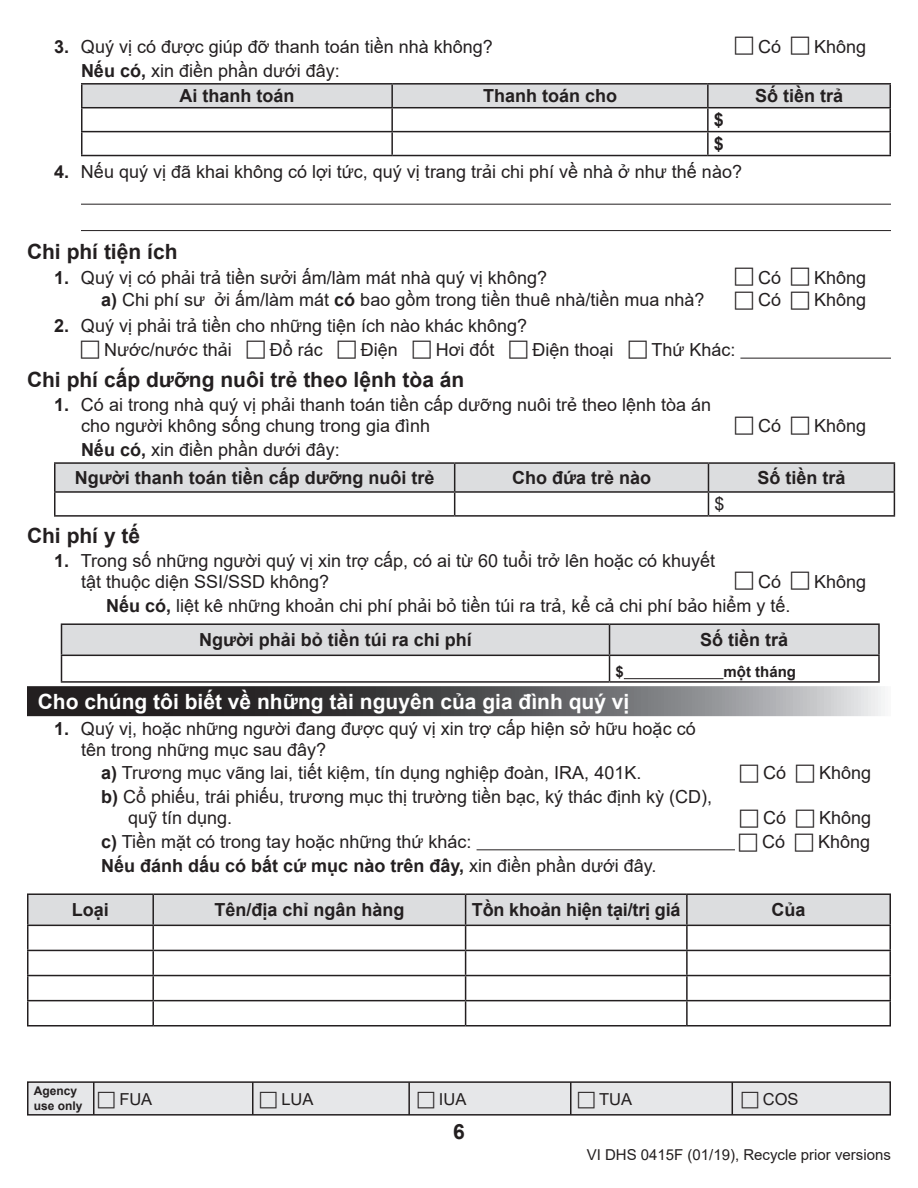
<style>
.page{position:relative;width:918px;height:1188px;background:#fff}
.page>*{position:absolute;margin:0;border:0;box-sizing:border-box;transform-origin:0 0}
.Body{font:700 21px "Arial";color:#231f20}
.Reversed_Gradient_He{font:700 21px "Arial";color:#fff}
.Hanger_Indent_2{font:18px/21px "Arial";color:#231f20}
.Hanger_indent_4{font:18px/21px "Arial";color:#231f20}
.Table_Centered_12pt{font:700 18px "Arial";color:#231f20}
.Body_indent_3{font:18px "Arial";color:#231f20}
.Body_indent_4{font:18px "Arial";color:#231f20}
.Hanger_indent_4-2{font:700 18px "Arial";color:#231f20}
.Body-2{font:700 18px "Arial";color:#231f20}
.Body-3{font:18px "Arial";color:#231f20}
.Body_text{font:16.5px "Arial";color:#231f20}
.t1{font:15px "Arial";color:#231f20}
._10pt_check{font:700 15px "Arial";color:#231f20}
.Body_text-2{font:700 12px "Arial";color:#231f20}
.s1{font-weight:700}
.s2{font-weight:400}
</style>
<div class="page">
<hr style="left:81px;top:204px;width:810px;height:1px;background:#231f20">
<hr style="left:81px;top:230px;width:810px;height:1px;background:#231f20">
<hr style="left:740px;top:358px;width:151px;height:1px;background:#231f20">
<svg style="left:27px;top:686px;width:858px;height:30px;background:#5c5c5d"></svg>
<hr style="left:477px;top:850px;width:258px;height:1px;background:#231f20">
<hr style="left:81px;top:155px;width:311px;height:1px;background:#231f20">
<hr style="left:392px;top:155px;width:316px;height:1px;background:#231f20">
<hr style="left:708px;top:155px;width:183px;height:1px;background:#231f20">
<hr style="left:81px;top:83px;width:311px;height:2px;background:#231f20">
<hr style="left:392px;top:83px;width:316px;height:2px;background:#231f20">
<hr style="left:708px;top:83px;width:183px;height:2px;background:#231f20">
<svg style="left:81px;top:84px;width:810px;height:71px"></svg>
<hr style="left:81px;top:107px;width:311px;height:1px;background:#231f20">
<hr style="left:392px;top:107px;width:316px;height:1px;background:#231f20">
<hr style="left:708px;top:107px;width:183px;height:1px;background:#231f20">
<hr style="left:54px;top:462px;width:401px;height:2px;background:#231f20">
<hr style="left:455px;top:462px;width:253px;height:2px;background:#231f20">
<hr style="left:708px;top:462px;width:187px;height:2px;background:#231f20">
<hr style="left:54px;top:491px;width:401px;height:2px;background:#231f20">
<hr style="left:54px;top:515px;width:401px;height:2px;background:#231f20">
<hr style="left:455px;top:515px;width:253px;height:2px;background:#231f20">
<hr style="left:708px;top:515px;width:187px;height:2px;background:#231f20">
<hr style="left:54px;top:464px;width:2px;height:27px;background:#231f20">
<hr style="left:54px;top:493px;width:2px;height:22px;background:#231f20">
<svg style="left:55px;top:463px;width:840px;height:52px"></svg>
<hr style="left:61px;top:623px;width:549px;height:2px;background:#231f20">
<hr style="left:610px;top:623px;width:270px;height:2px;background:#231f20">
<hr style="left:610px;top:655px;width:270px;height:1px;background:#231f20">
<hr style="left:61px;top:681px;width:549px;height:2px;background:#231f20">
<hr style="left:610px;top:681px;width:270px;height:2px;background:#231f20">
<hr style="left:878px;top:625px;width:2px;height:30px;background:#231f20">
<svg style="left:61px;top:624px;width:818px;height:57px"></svg>
<hr style="left:878px;top:656px;width:2px;height:25px;background:#231f20">
<hr style="left:624px;top:678px;width:100px;height:1px;background:#231f20">
<hr style="left:27px;top:893px;width:126px;height:2px;background:#231f20">
<hr style="left:153px;top:893px;width:313px;height:2px;background:#231f20">
<hr style="left:466px;top:893px;width:221px;height:2px;background:#231f20">
<hr style="left:687px;top:893px;width:204px;height:2px;background:#231f20">
<hr style="left:27px;top:1025px;width:126px;height:2px;background:#231f20">
<hr style="left:153px;top:1025px;width:313px;height:2px;background:#231f20">
<hr style="left:466px;top:1025px;width:221px;height:2px;background:#231f20">
<hr style="left:687px;top:1025px;width:204px;height:2px;background:#231f20">
<svg style="left:27px;top:894px;width:864px;height:131px"></svg>
<div style="left:28px;top:1082px;width:862px;height:33px;background:#e6e7e9"></div>
<div style="left:27px;top:1081px;width:864px;height:35px;border:2px solid #231f20"></div>
<hr style="left:93px;top:1082px;width:1px;height:33px;background:#231f20">
<hr style="left:252px;top:1082px;width:2px;height:33px;background:#231f20">
<hr style="left:570px;top:1082px;width:2px;height:33px;background:#231f20">
<hr style="left:408px;top:1083px;width:2px;height:32px;background:#231f20">
<hr style="left:732px;top:1082px;width:1px;height:33px;background:#231f20">
<p class="Hanger_Indent_2" style="left:54px;top:36px;width:440px"><span class="s1">3.</span> Quý vị có được giúp đỡ thanh toán tiền nhà không?</p>
<p class="Hanger_Indent_2" style="left:758px;top:36px;width:25px">Có</p>
<p class="Hanger_Indent_2" style="left:814px;top:36px;width:54px">Không</p>
<p class="Body_indent_3" style="left:81px;top:58px;width:260px"><span class="s1">Nếu có,</span> xin điền phần dưới đây:</p>
<p class="Table_Centered_12pt" style="left:179px;top:83px;width:117px">Ai thanh toán</p>
<p class="Table_Centered_12pt" style="left:483px;top:83px;width:136px">Thanh toán cho</p>
<p class="Table_Centered_12pt" style="left:755px;top:83px;width:90px">Số tiền trả</p>
<p class="Body-2" style="left:714px;top:107px;width:12px">$</p>
<p class="Body-2" style="left:714px;top:131px;width:12px">$</p>
<p class="Hanger_Indent_2" style="left:54px;top:161px;width:690px"><span class="s1">4.</span> Nếu quý vị đã khai không có lợi tức, quý vị trang trải chi phí về nhà ở như thế nào?</p>
<p class="Body" style="left:27px;top:237px;width:152px">Chi phí tiện ích</p>
<p class="Hanger_Indent_2" style="left:54px;top:267px;width:495px"><span class="s1">1.</span> Quý vị có phải trả tiền sưởi ấm/làm mát nhà quý vị không?</p>
<p class="Hanger_Indent_2" style="left:758px;top:267px;width:25px">Có</p>
<p class="Hanger_Indent_2" style="left:814px;top:267px;width:54px">Không</p>
<p class="Hanger_indent_4" style="left:101px;top:289px;width:605px"><span class="s1">a)</span> Chi phí sư ởi ấm/làm mát <span class="s1">có</span> bao gồm trong tiền thuê nhà/tiền mua nhà?</p>
<p class="Hanger_indent_4" style="left:758px;top:289px;width:25px">Có</p>
<p class="Hanger_indent_4" style="left:814px;top:289px;width:54px">Không</p>
<p class="Hanger_Indent_2" style="left:54px;top:315px;width:475px"><span class="s1">2.</span> Quý vị phải trả tiền cho những tiện ích nào khác không?</p>
<p class="Body_indent_3" style="left:104px;top:338px;width:129px">Nước/nước thải</p>
<p class="Body_indent_3" style="left:270px;top:338px;width:55px">Đổ rác</p>
<p class="Body_indent_3" style="left:361px;top:338px;width:39px">Điện</p>
<p class="Body_indent_3" style="left:436px;top:338px;width:60px">Hơi đốt</p>
<p class="Body_indent_3" style="left:533px;top:338px;width:83px">Điện thoại</p>
<p class="Body_indent_3" style="left:651px;top:338px;width:86px">Thứ Khác:</p>
<p class="Body" style="left:27px;top:365px;width:439px">Chi phí cấp dưỡng nuôi trẻ theo lệnh tòa án</p>
<p class="Hanger_Indent_2" style="left:81px;top:394px;width:632px;text-indent:-27px"><span class="s1">1.</span> Có ai trong nhà quý vị phải thanh toán tiền cấp dưỡng nuôi trẻ theo lệnh tòa án cho người không sống chung trong gia đình</p>
<p class="Hanger_Indent_2" style="left:758px;top:415px;width:25px">Có</p>
<p class="Hanger_Indent_2" style="left:814px;top:415px;width:54px">Không</p>
<p class="Body_indent_3" style="left:81px;top:438px;width:260px"><span class="s1">Nếu có,</span> xin điền phần dưới đây:</p>
<p class="Table_Centered_12pt" style="left:75px;top:465px;width:361px">Người thanh toán tiền cấp dưỡng nuôi trẻ</p>
<p class="Table_Centered_12pt" style="left:512px;top:465px;width:141px">Cho đứa trẻ nào</p>
<p class="Table_Centered_12pt" style="left:757px;top:465px;width:90px">Số tiền trả</p>
<p class="Body-3" style="left:714px;top:492px;width:12px">$</p>
<p class="Body" style="left:27px;top:520px;width:115px">Chi phí y tế</p>
<p class="Hanger_Indent_2" style="left:81px;top:550px;width:636px;text-indent:-27px"><span class="s1">1.</span> Trong số những người quý vị xin trợ cấp, có ai từ 60 tuổi trở lên hoặc có khuyết tật thuộc diện SSI/SSD không?</p>
<p class="Hanger_Indent_2" style="left:758px;top:571px;width:25px">Có</p>
<p class="Hanger_Indent_2" style="left:814px;top:571px;width:54px">Không</p>
<p class="Body_indent_4" style="left:106px;top:593px;width:686px"><span class="s1">Nếu có,</span> liệt kê những khoản chi phí phải bỏ tiền túi ra trả, kể cả chi phí bảo hiểm y tế.</p>
<p class="Table_Centered_12pt" style="left:199px;top:627px;width:274px">Người phải bỏ tiền túi ra chi phí</p>
<p class="Table_Centered_12pt" style="left:700px;top:627px;width:90px">Số tiền trả</p>
<p class="_10pt_check" style="left:616px;top:661px;width:10px">$</p>
<p class="_10pt_check" style="left:724px;top:661px;width:74px">một tháng</p>
<p class="Reversed_Gradient_He" style="left:38px;top:686px;width:593px">Cho chúng tôi biết về những tài nguyên của gia đình quý vị</p>
<p class="Hanger_Indent_2" style="left:81px;top:718px;width:616px;text-indent:-27px"><span class="s1">1.</span> Quý vị, hoặc những người đang được quý vị xin trợ cấp hiện sở hữu hoặc có tên trong những mục sau đây?</p>
<p class="Hanger_indent_4" style="left:101px;top:762px;width:542px"><span class="s1">a)</span> Trương mục vãng lai, tiết kiệm, tín dụng nghiệp đoàn, IRA, 401K.</p>
<p class="Hanger_indent_4" style="left:763px;top:762px;width:25px">Có</p>
<p class="Hanger_indent_4" style="left:819px;top:762px;width:54px">Không</p>
<p class="Hanger_indent_4" style="left:128px;top:786px;width:585px;text-indent:-27px"><span class="s1">b)</span> Cổ phiếu, trái phiếu, trương mục thị trường tiền bạc, ký thác định kỳ (CD), quỹ tín dụng.</p>
<p class="Hanger_indent_4" style="left:763px;top:807px;width:25px">Có</p>
<p class="Hanger_indent_4" style="left:819px;top:807px;width:54px">Không</p>
<p class="Hanger_indent_4" style="left:101px;top:831px;width:372px"><span class="s1">c)</span> Tiền mặt có trong tay hoặc những thứ khác:</p>
<p class="Hanger_indent_4" style="left:762px;top:831px;width:25px">Có</p>
<p class="Hanger_indent_4" style="left:818px;top:831px;width:54px">Không</p>
<p class="Hanger_indent_4-2" style="left:101px;top:853px;width:557px">Nếu đánh dấu có bất cứ mục nào trên đây, <span class="s2">xin điền phần dưới đây.</span></p>
<p class="Table_Centered_12pt" style="left:72px;top:897px;width:39px">Loại</p>
<p class="Table_Centered_12pt" style="left:214px;top:897px;width:192px">Tên/địa chỉ ngân hàng</p>
<p class="Table_Centered_12pt" style="left:472px;top:897px;width:210px">Tồn khoản hiện tại/trị giá</p>
<p class="Table_Centered_12pt" style="left:772px;top:897px;width:36px">Của</p>
<p class="Body_text-2" style="left:34px;top:1083px;width:45px">Agency</p>
<p class="Body_text-2" style="left:34px;top:1097px;width:50px">use only</p>
<p class="Body_text" style="left:119px;top:1088px;width:35px">FUA</p>
<p class="Body_text" style="left:281px;top:1088px;width:34px">LUA</p>
<p class="Body_text" style="left:439px;top:1088px;width:29px">IUA</p>
<p class="Body_text" style="left:599px;top:1088px;width:35px">TUA</p>
<p class="Body_text" style="left:763px;top:1088px;width:37px">COS</p>
<p class="Body" style="left:453px;top:1117px;width:13px">6</p>
<p class="t1" style="left:587px;top:1145px;width:306px">VI DHS 0415F (01/19), Recycle prior versions</p>
</div>
